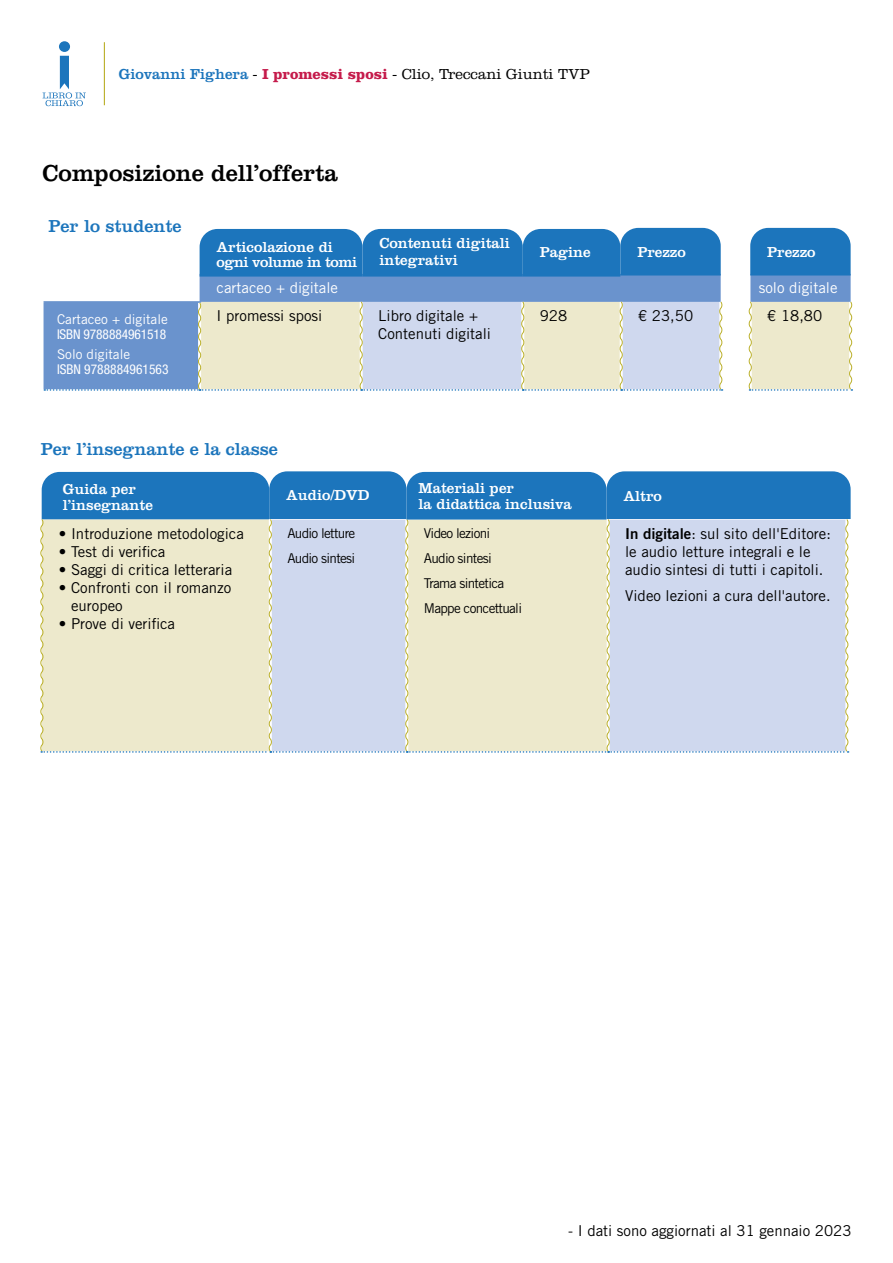
<style>
.page{position:relative;width:893px;height:1263px;background:#fff}
.page>*{position:absolute;margin:0;border:0;box-sizing:border-box;transform-origin:0 0}
.t1{font:24px "Clarendon LT Std";color:#000}
.t2{font:18px "Clarendon LT Std";color:#1c75bc}
.t3{font:15px/18px "Trade Gothic LT Std";color:#000}
.t4{font:15px/16.5px "Clarendon LT Std";color:#fff}
.t5{font:300 15px "Clarendon LT Std";color:#000}
.t6{font:15px "Trade Gothic LT Std";color:#fff}
.t7{font:13.5px/25px "Trade Gothic LT Std";letter-spacing:-.05em;color:#000}
.t8{font:condensed 13.5px "Helvetica Neue LT Std";letter-spacing:-.005em;color:#fff}
.t9{font:13.5px "Trade Gothic LT Std";color:#fff}
.s1{font-weight:400;color:#1c75bc}
.s2{font-weight:700;color:#c51b4b}
.s3{font-family:"Trade Gothic LT Std Bd 2"}
</style>
<div class="page">
<hr style="left:104px;top:42px;width:1px;height:63px;background:#bbb02a">
<div style="left:59px;top:41px;width:11px;height:11px;background:#1c75bc;border-radius:50%"></div>
<svg style="left:43px;top:56px;width:43px;height:50px"></svg>
<svg style="left:44px;top:228px;width:809px;height:163px;background:#9ebcd5"></svg>
<svg style="left:40px;top:471px;width:811px;height:282px;background:#bfcfd6"></svg>
<p class="t5" style="left:119px;top:65px;width:472px"><span class="s1">Giovanni Fighera</span> - <span class="s2">I promessi sposi</span> - Clio, Treccani Giunti TVP</p>
<h1 class="t1" style="left:43px;top:159px;width:297px">Composizione dell’offerta</h1>
<p class="t2" style="left:49px;top:215px;width:135px">Per lo studente</p>
<p class="t9" style="left:57px;top:311px;width:112px">Cartaceo + digitale</p>
<p class="t8" style="left:57px;top:327px;width:111px">ISBN 9788884961518</p>
<p class="t9" style="left:57px;top:346px;width:75px">Solo digitale</p>
<p class="t8" style="left:57px;top:361px;width:113px">ISBN 9788884961563</p>
<p class="t4" style="left:217px;top:240px;width:142px;line-height:15px">Articolazione di ogni volume in tomi</p>
<p class="t4" style="left:379px;top:235px;width:132px">Contenuti digitali integrativi</p>
<p class="t4" style="left:540px;top:244px;width:52px">Pagine</p>
<p class="t4" style="left:637px;top:243px;width:50px">Prezzo</p>
<p class="t4" style="left:767px;top:243px;width:50px">Prezzo</p>
<p class="t6" style="left:217px;top:279px;width:123px">cartaceo + digitale</p>
<p class="t6" style="left:759px;top:279px;width:80px">solo digitale</p>
<p class="t3" style="left:217px;top:307px;width:107px">I promessi sposi</p>
<p class="t3" style="left:378px;top:307px;width:114px">Libro digitale +<br>Contenuti digitali</p>
<p class="t3" style="left:540px;top:307px;width:29px">928</p>
<p class="t3" style="left:638px;top:307px;width:56px">€ 23,50</p>
<p class="t3" style="left:767px;top:307px;width:56px">€ 18,80</p>
<p class="t2" style="left:41px;top:438px;width:238px">Per l’insegnante e la classe</p>
<p class="t4" style="left:63px;top:480px;width:92px">Guida per l’insegnante</p>
<p class="t3" style="left:59px;top:524px;width:186px">• Introduzione metodologica</p>
<p class="t3" style="left:59px;top:542px;width:108px">• Test di verifica</p>
<p class="t3" style="left:59px;top:560px;width:175px">• Saggi di critica letteraria</p>
<p class="t3" style="left:71px;top:578px;width:162px;text-indent:-12px">• Confronti con il romanzo europeo</p>
<p class="t3" style="left:59px;top:614px;width:118px">• Prove di verifica</p>
<p class="t4" style="left:286px;top:487px;width:85px">Audio/DVD</p>
<p class="t4" style="left:419px;top:480px;width:155px">Materiali per<br>la didattica inclusiva</p>
<p class="t4" style="left:623px;top:488px;width:40px">Altro</p>
<p class="t7" style="left:287px;top:520px;width:70px">Audio letture<br>Audio sintesi</p>
<p class="t7" style="left:424px;top:520px;width:100px">Video lezioni<br>Audio sintesi<br>Trama sintetica<br>Mappe concettuali</p>
<p class="t3" style="left:625px;top:524px;width:207px"><span class="s3">In digitale</span>: sul sito dell'Editore: le audio letture integrali e le audio sintesi di tutti i capitoli.</p>
<p class="t3" style="left:625px;top:587px;width:207px">Video lezioni a cura dell'autore.</p>
<p class="t3" style="left:568px;top:1221px;width:285px">- I dati sono aggiornati al 31 gennaio 2023</p>
</div>
